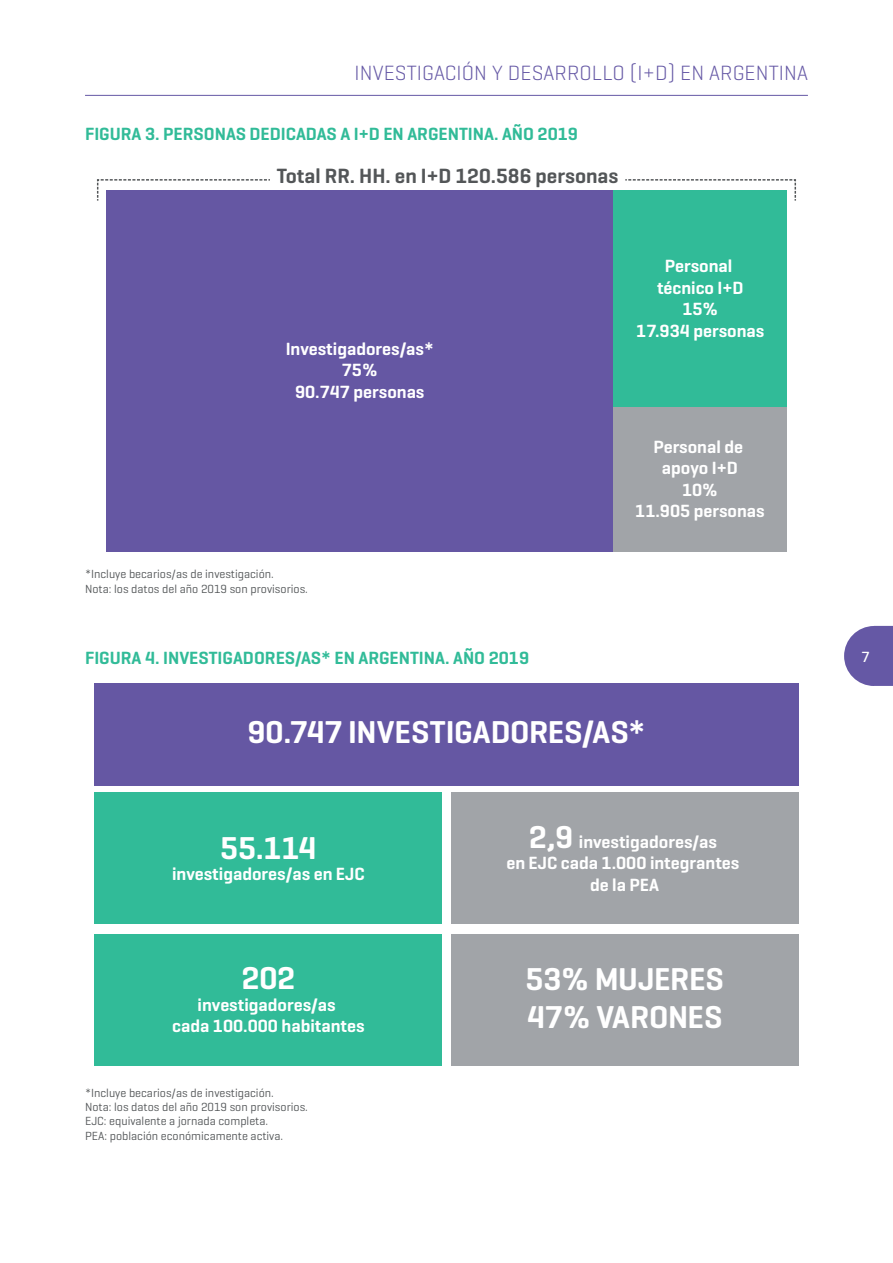
<style>
.page{position:relative;width:893px;height:1263px;background:#fff}
.page>*{position:absolute;margin:0;border:0;box-sizing:border-box;transform-origin:0 0}
.t1{font:600 32.1px/38.5px "Geogrotesque";letter-spacing:-.005em;color:#fff}
.t2{font:300 21px "Geogrotesque";letter-spacing:.005em;color:#6558a5}
.t3{font:600 21px "Geogrotesque";color:#535658}
.t4{font:600 18px/21.6px "Geogrotesque";color:#fff;text-align:center}
.t5{font:600 18px "Geogrotesque";color:#31bb98}
.t6{font:500 15px "Geogrotesque";color:#fff}
.t7{font:12px/14.4px "Geogrotesque";color:#535658}
.s1{font-size:32.1px}
</style>
<div class="page">
<hr style="left:85px;top:95px;width:723px;height:1px;background:#6558a5">
<svg style="left:844px;top:626px;width:49px;height:60px;background:#796eb1"></svg>
<div style="left:106px;top:190px;width:507px;height:362px;background:#6557a3"></div>
<div style="left:613px;top:190px;width:174px;height:217px;background:#31bb98"></div>
<div style="left:613px;top:407px;width:174px;height:145px;background:#a1a4a8"></div>
<svg style="left:97px;top:179px;width:173px;height:22px"></svg>
<svg style="left:625px;top:179px;width:171px;height:22px"></svg>
<div style="left:94px;top:683px;width:705px;height:102px;background:#6557a3"></div>
<div style="left:94px;top:792px;width:348px;height:132px;background:#31bb98"></div>
<div style="left:94px;top:934px;width:348px;height:131px;background:#31bb98"></div>
<div style="left:451px;top:792px;width:348px;height:132px;background:#a1a4a8"></div>
<div style="left:451px;top:934px;width:348px;height:131px;background:#a1a4a8"></div>
<p class="t2" style="left:355px;top:59px;width:455px">INVESTI GACI ÓN Y D ESARRO LLO (I+D) EN ARGENTINA</p>
<p class="t5" style="left:85px;top:123px;width:141px">Figura 3. Personas</p>
<p class="t5" style="left:249px;top:123px;width:11px">dedicadas</p>
<p class="t5" style="left:340px;top:123px;width:88px">a I+D en Argen</p>
<p class="t5" style="left:459px;top:123px;width:121px">tina. Año 2019</p>
<p class="t3" style="left:277px;top:163px;width:343px">Total RR. HH. en I+D 120.586 personas</p>
<p class="t4" style="left:286px;top:338px;width:150px">Investigadores/as*<br>75%<br>90.747 personas</p>
<p class="t7" style="left:85px;top:567px;width:224px">*Incluye becarios/as de investigación.<br>Nota: los datos del año 2019 son provisorios.</p>
<p class="t5" style="left:85px;top:647px;width:94px">Figura 4. Inves</p>
<p class="t5" style="left:209px;top:647px;width:19px">tigad</p>
<p class="t5" style="left:254px;top:647px;width:126px">ores/as * en Argen</p>
<p class="t5" style="left:410px;top:647px;width:121px">tina. Año 2019</p>
<p class="t4" style="left:636px;top:255px;width:130px">Personal técnico I+D<br>15%<br>17.934 personas</p>
<p class="t4" style="left:635px;top:435px;width:131px">Personal de apoyo I+D<br>10%<br>11.905 personas</p>
<h1 class="t1" style="left:248px;top:713px;width:400px">90.747 INVESTIGADORES/AS*</h1>
<h1 class="t1" style="left:220px;top:828px;width:98px">55.114</h1>
<p class="t4" style="left:172px;top:863px;width:194px">investigadores/as en EJC</p>
<h1 class="t1" style="left:241px;top:959px;width:56px">202</h1>
<p class="t4" style="left:172px;top:994px;width:194px">investigadores/as<br>cada 100.000 habitantes</p>
<p class="t7" style="left:85px;top:1085px;width:224px">*Incluye becarios/as de investigación.<br>Nota: los datos del año 2019 son provisorios.<br>EJC: equivalente a jornada completa.<br>PEA: población económicamente activa.</p>
<p class="t4" style="left:506px;top:830px;width:234px"><span class="s1">2,9</span> investigadores/as<br>en EJC cada 1.000 integrantes de la PEA</p>
<h1 class="t1" style="left:526px;top:959px;width:200px">53% MUJERES<br>47% VARONES</h1>
<p class="t6" style="left:861px;top:647px;width:10px">7</p>
</div>
